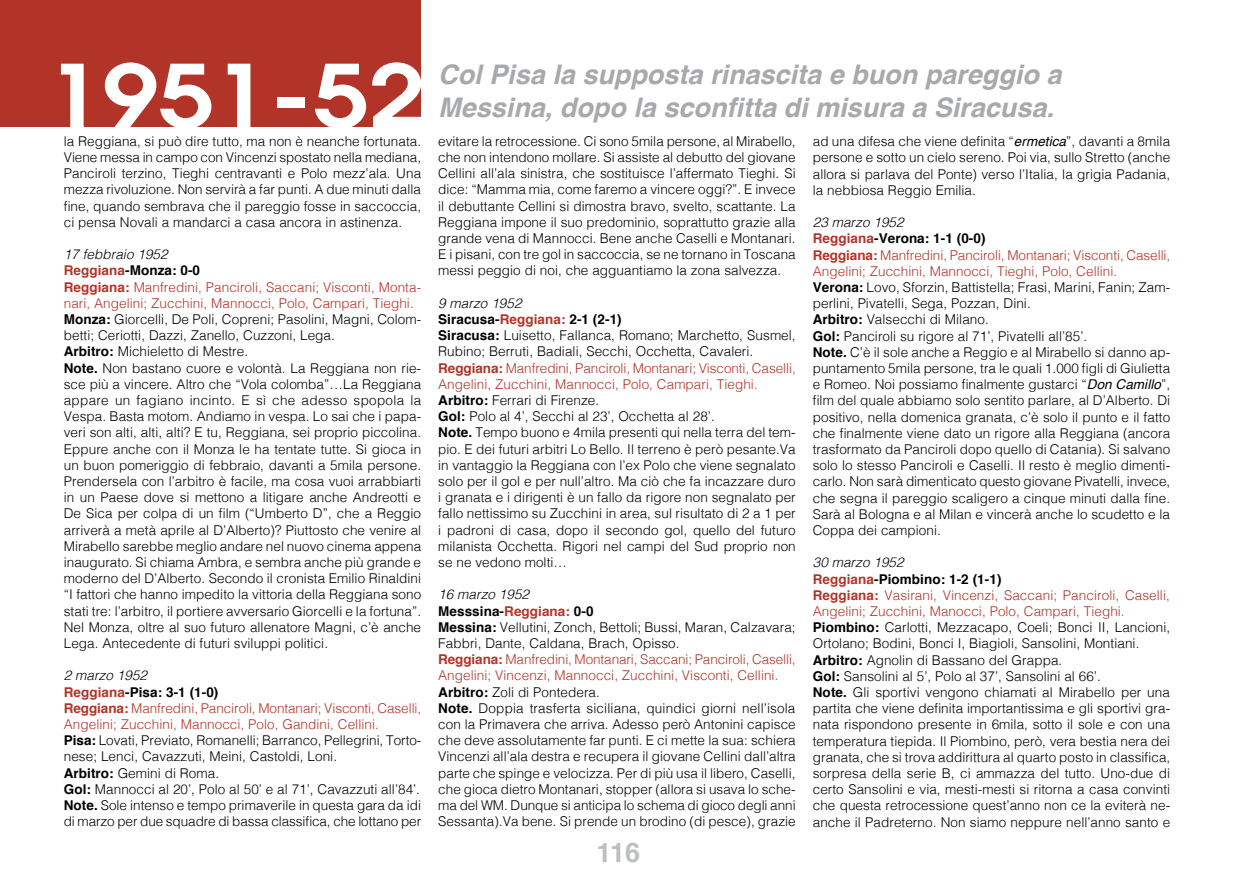
<style>
.page{position:relative;width:1234px;height:893px;background:#fff}
.page>*{position:absolute;margin:0;border:0;box-sizing:border-box;transform-origin:0 0}
.t1{font:600 86.55px "Avant Garde";letter-spacing:-.005em;color:#fff;scale:1.16 1}
.t2{font:italic 700 27px/32.4px "Helvetica";color:#a7a9ac}
.t3{font:700 27px "Helvetica";color:#bcbec0}
.t4{font:300 13.5px/16.2px "Helvetica";letter-spacing:.005em;color:#000}
.s1{font-style:italic}
.s2{font-weight:700}
.s3{font-weight:700;color:#b23428}
.s4{color:#b23428}
.s5{font-weight:400;font-style:italic}
</style>
<div class="page">
<div style="left:0;top:0;width:421px;height:127px;background:#b23428"></div>
<h1 class="t1" style="left:47px;top:39px;width:327px">1951-52</h1>
<h2 class="t2" style="left:438px;top:59px;width:624px">Col Pisa la supposta rinascita e buon pareggio a<br>Messina, dopo la sconfitta di misura a Siracusa.</h2>
<p class="t4" style="left:438px;top:132px;width:359px;text-align:justify">evitare la retrocessione. Ci sono 5mila persone, al Mirabello, che non intendono mollare. Si assiste al debutto del giovane Cellini all’ala sinistra, che sostituisce l’affermato Tieghi. Si dice: “Mamma mia, come faremo a vincere oggi?”. E invece il debuttante Cellini si dimostra bravo, svelto, scattante. La Reggiana impone il suo predominio, soprattutto grazie alla grande vena di Mannocci. Bene anche Caselli e Montanari.<br>E i pisani, con tre gol in saccoccia, se ne tornano in Toscana messi peggio di noi, che agguantiamo la zona salvezza.</p>
<p class="t4" style="left:438px;top:294px;width:359px"><span class="s1">9 marzo 1952<br></span><span class="s2">Siracusa-</span><span class="s3">Reggiana:</span> <span class="s2">2-1 (2-1)<br>Siracusa:</span> Luisetto, Fallanca, Romano; Marchetto, Susmel, Rubino; Berruti, Badiali, Secchi, Occhetta, Cavaleri.<br><span class="s3">Reggiana:</span> <span class="s4">Manfredini, Panciroli, Montanari; Visconti, Caselli, Angelini, Zucchini, Mannocci, Polo, Campari, Tieghi.<br></span><span class="s2">Arbitro:</span> Ferrari di Firenze.<br><span class="s2">Gol:</span> Polo al 4’, Secchi al 23’, Occhetta al 28’.<br><span class="s2">Note.</span> Tempo buono e 4mila presenti qui nella terra del tem&shy;pio. E dei futuri arbitri Lo Bello. Il terreno è però pesante.Va in vantaggio la Reggiana con l’ex Polo che viene segnalato solo per il gol e per null’altro. Ma ciò che fa incazzare duro i granata e i dirigenti è un fallo da rigore non segnalato per fallo nettissimo su Zucchini in area, sul risultato di 2 a 1 per i padroni di casa, dopo il secondo gol, quello del futuro milanista Occhetta. Rigori nel campi del Sud proprio non se ne vedono molti…</p>
<p class="t4" style="left:438px;top:585px;width:359px"><span class="s1">16 marzo 1952<br></span><span class="s2">Messsina-</span><span class="s3">Reggiana:</span> <span class="s2">0-0<br>Messina:</span> Vellutini, Zonch, Bettoli; Bussi, Maran, Calzavara; Fabbri, Dante, Caldana, Brach, Opisso.<br><span class="s3">Reggiana:</span> <span class="s4">Manfredini, Montanari, Saccani; Panciroli, Caselli, Angelini; Vincenzi, Mannocci, Zucchini, Visconti, Cellini.<br></span><span class="s2">Arbitro:</span> Zoli di Pontedera.<br><span class="s2">Note.</span> Doppia trasferta siciliana, quindici giorni nell’isola con la Primavera che arriva. Adesso però Antonini capisce che deve assolutamente far punti. E ci mette la sua: schiera Vincenzi all’ala destra e recupera il giovane Cellini dall’altra parte che spinge e velocizza. Per di più usa il libero, Caselli, che gioca dietro Montanari, stopper (allora si usava lo sche&shy;ma del WM. Dunque si anticipa lo schema di gioco degli anni Sessanta).Va bene. Si prende un brodino (di pesce), grazie</p>
<p class="t4" style="left:64px;top:132px;width:359px;text-align:justify">la Reggiana, si può dire tutto, ma non è neanche fortunata.<br>Viene messa in campo con Vincenzi spostato nella mediana, Panciroli terzino, Tieghi centravanti e Polo mezz’ala. Una mezza rivoluzione. Non servirà a far punti. A due minuti dalla fine, quando sembrava che il pareggio fosse in saccoccia, ci pensa Novali a mandarci a casa ancora in astinenza.</p>
<p class="t4" style="left:64px;top:245px;width:359px"><span class="s1">17 febbraio 1952<br></span><span class="s3">Reggiana</span><span class="s2">-Monza: 0-0<br></span><span class="s3">Reggiana:</span> <span class="s4">Manfredini, Panciroli, Saccani; Visconti, Monta&shy;nari, Angelini; Zucchini, Mannocci, Polo, Campari, Tieghi.<br></span><span class="s2">Monza:</span> Giorcelli, De Poli, Copreni; Pasolini, Magni, Colom&shy;betti; Ceriotti, Dazzi, Zanello, Cuzzoni, Lega.<br><span class="s2">Arbitro:</span> Michieletto di Mestre.<br><span class="s2">Note.</span> Non bastano cuore e volontà. La Reggiana non rie&shy;sce più a vincere. Altro che “Vola colomba”…La Reggiana appare un fagiano incinto. E sì che adesso spopola la Vespa. Basta motom. Andiamo in vespa. Lo sai che i papa&shy;veri son alti, alti, alti? E tu, Reggiana, sei proprio piccolina.<br>Eppure anche con il Monza le ha tentate tutte. Si gioca in un buon pomeriggio di febbraio, davanti a 5mila persone.<br>Prendersela con l’arbitro è facile, ma cosa vuoi arrabbiarti in un Paese dove si mettono a litigare anche Andreotti e De Sica per colpa di un film (“Umberto D”, che a Reggio arriverà a metà aprile al D’Alberto)? Piuttosto che venire al Mirabello sarebbe meglio andare nel nuovo cinema appena inaugurato. Si chiama Ambra, e sembra anche più grande e moderno del D’Alberto. Secondo il cronista Emilio Rinaldini “I fattori che hanno impedito la vittoria della Reggiana sono stati tre: l’arbitro, il portiere avversario Giorcelli e la fortuna”.<br>Nel Monza, oltre al suo futuro allenatore Magni, c’è anche Lega. Antecedente di futuri sviluppi politici.</p>
<p class="t4" style="left:64px;top:666px;width:359px"><span class="s1">2 marzo 1952<br></span><span class="s3">Reggiana</span><span class="s2">-Pisa: 3-1 (1-0)<br></span><span class="s3">Reggiana:</span> <span class="s4">Manfredini, Panciroli, Montanari; Visconti, Caselli, Angelini; Zucchini, Mannocci, Polo, Gandini, Cellini.<br></span><span class="s2">Pisa:</span> Lovati, Previato, Romanelli; Barranco, Pellegrini, Torto&shy;nese; Lenci, Cavazzuti, Meini, Castoldi, Loni.<br><span class="s2">Arbitro:</span> Gemini di Roma.<br><span class="s2">Gol:</span> Mannocci al 20’, Polo al 50’ e al 71’, Cavazzuti all’84’.<br><span class="s2">Note.</span> Sole intenso e tempo primaverile in questa gara da idi di marzo per due squadre di bassa classifica, che lottano per</p>
<p class="t4" style="left:812px;top:132px;width:359px;text-align:justify">ad una difesa che viene definita “<span class="s5">ermetica</span>”, davanti a 8mila persone e sotto un cielo sereno. Poi via, sullo Stretto (anche allora si parlava del Ponte) verso l’Italia, la grigia Padania, la nebbiosa Reggio Emilia.</p>
<p class="t4" style="left:812px;top:213px;width:359px"><span class="s1">23 marzo 1952<br></span><span class="s3">Reggiana</span><span class="s2">-Verona: 1-1 (0-0)<br></span><span class="s3">Reggiana:</span> <span class="s4">Manfredini, Panciroli, Montanari; Visconti, Caselli, Angelini; Zucchini, Mannocci, Tieghi, Polo, Cellini.<br></span><span class="s2">Verona:</span> Lovo, Sforzin, Battistella; Frasi, Marini, Fanin; Zam&shy;perlini, Pivatelli, Sega, Pozzan, Dini.<br><span class="s2">Arbitro:</span> Valsecchi di Milano.<br><span class="s2">Gol:</span> Panciroli su rigore al 71’, Pivatelli all’85’.<br><span class="s2">Note.</span> C’è il sole anche a Reggio e al Mirabello si danno ap&shy;puntamento 5mila persone, tra le quali 1.000 figli di Giulietta e Romeo. Noi possiamo finalmente gustarci “<span class="s5">Don Camillo</span>”, film del quale abbiamo solo sentito parlare, al D’Alberto. Di positivo, nella domenica granata, c’è solo il punto e il fatto che finalmente viene dato un rigore alla Reggiana (ancora trasformato da Panciroli dopo quello di Catania). Si salvano solo lo stesso Panciroli e Caselli. Il resto è meglio dimenti&shy;carlo. Non sarà dimenticato questo giovane Pivatelli, invece, che segna il pareggio scaligero a cinque minuti dalla fine.<br>Sarà al Bologna e al Milan e vincerà anche lo scudetto e la Coppa dei campioni.</p>
<p class="t4" style="left:812px;top:554px;width:359px"><span class="s1">30 marzo 1952<br></span><span class="s3">Reggiana</span><span class="s2">-Piombino: 1-2 (1-1)<br></span><span class="s3">Reggiana:</span> <span class="s4">Vasirani, Vincenzi, Saccani; Panciroli, Caselli, Angelini; Zucchini, Manocci, Polo, Campari, Tieghi.<br></span><span class="s2">Piombino:</span> Carlotti, Mezzacapo, Coeli; Bonci II, Lancioni, Ortolano; Bodini, Bonci I, Biagioli, Sansolini, Montiani.<br><span class="s2">Arbitro:</span> Agnolin di Bassano del Grappa.<br><span class="s2">Gol:</span> Sansolini al 5’, Polo al 37’, Sansolini al 66’.<br><span class="s2">Note.</span> Gli sportivi vengono chiamati al Mirabello per una partita che viene definita importantissima e gli sportivi gra&shy;nata rispondono presente in 6mila, sotto il sole e con una temperatura tiepida. Il Piombino, però, vera bestia nera dei granata, che si trova addirittura al quarto posto in classifica, sorpresa della serie B, ci ammazza del tutto. Uno-due di certo Sansolini e via, mesti-mesti si ritorna a casa convinti che questa retrocessione quest’anno non ce la eviterà ne&shy;anche il Padreterno. Non siamo neppure nell’anno santo e</p>
<h2 class="t3" style="left:596px;top:831px;width:45px">116</h2>
</div>
